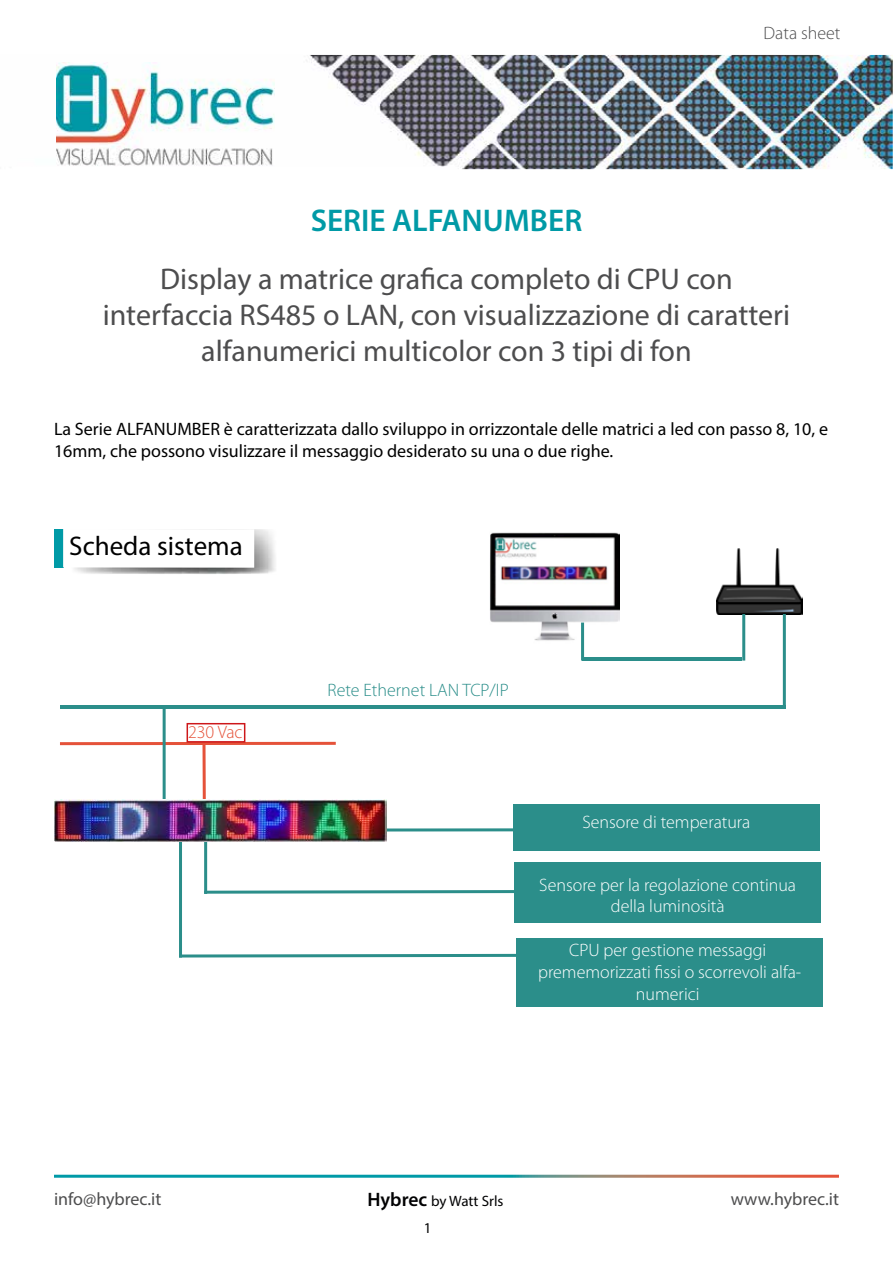
<style>
.page{position:relative;width:893px;height:1263px;background:#fff}
.page>*{position:absolute;margin:0;border:0;box-sizing:border-box;transform-origin:0 0}
.t1{font:600 31.5px "Myriad Pro";color:#009aa6}
.t2{font:30px/36px "Myriad Pro";color:#4d4d4e;text-align:center}
.t3{font:27px "Myriad Pro";color:#000}
.t4{font:18px/21.6px "Myriad Pro";color:#000}
.t5{font:300 18px/21.6px "Myriad Pro";color:#fff;text-align:center}
.t6{font:18px "Myriad Pro";color:#4d4d4e}
.t7{font:300 18px "Myriad Pro";color:#2b8e8a}
.t8{font:300 18px "Myriad Pro";color:#4d4d4e}
.t9{font:300 18px "Myriad Pro";color:#e55239}
.t10{font:15px "Myriad Pro";color:#020203}
.t11{font:15px "Myriad Pro";color:#000}
.s1{font-weight:600;font-size:19.5px}
</style>
<div class="page">
<img style="left:59px;top:55px;width:834px;height:114px">
<img style="left:56px;top:63px;width:218px;height:103px">
<svg style="left:387px;top:828px;width:126px;height:4px"></svg>
<hr style="left:60px;top:742px;width:276px;height:3px;background:#e55239">
<svg style="left:207px;top:888px;width:307px;height:6px"></svg>
<svg style="left:179px;top:953px;width:337px;height:5px"></svg>
<svg style="left:202px;top:745px;width:4px;height:55px"></svg>
<div style="left:187px;top:723px;width:58px;height:20px;border:2px solid #cd171a"></div>
<div style="left:54px;top:529px;width:9px;height:38px;background:#009aa6"></div>
<img style="left:74px;top:529px;width:202px;height:45px">
<div style="left:63px;top:529px;width:191px;height:39px;background:#fff"></div>
<hr style="left:60px;top:705px;width:726px;height:3px;background:#2b8e8a">
<hr style="left:583px;top:658px;width:159px;height:3px;background:#2b8e8a">
<div style="left:513px;top:804px;width:307px;height:47px;background:#2b8e8a"></div>
<div style="left:514px;top:862px;width:307px;height:61px;background:#2b8e8a"></div>
<div style="left:516px;top:938px;width:307px;height:69px;background:#2b8e8a"></div>
<hr style="left:163px;top:705px;width:3px;height:95px;background:#2b8e8a">
<hr style="left:204px;top:800px;width:3px;height:94px;background:#2b8e8a">
<hr style="left:179px;top:835px;width:3px;height:122px;background:#2b8e8a">
<img style="left:490px;top:532px;width:130px;height:120px">
<img style="left:716px;top:548px;width:87px;height:66px">
<hr style="left:581px;top:622px;width:3px;height:39px;background:#2b8e8a">
<hr style="left:742px;top:614px;width:3px;height:47px;background:#2b8e8a">
<hr style="left:783px;top:614px;width:3px;height:93px;background:#2b8e8a">
<img style="left:54px;top:800px;width:333px;height:42px">
<p class="t8" style="left:764px;top:26px;width:78px">Data sheet</p>
<h1 class="t1" style="left:311px;top:209px;width:273px">SERIE ALFANUMBER</h1>
<h2 class="t2" style="left:103px;top:263px;width:689px">Display a matrice grafica completo di CPU con interfaccia RS485 o LAN, con visualizzazione di caratteri alfanumerici multicolor con 3 tipi di fon</h2>
<p class="t4" style="left:54px;top:420px;width:775px">La Serie ALFANUMBER è caratterizzata dallo sviluppo in orrizzontale delle matrici a led con passo 8, 10, e<br>16mm, che possono visulizzare il messaggio desiderato su una o due righe.</p>
<h3 class="t3" style="left:69px;top:535px;width:175px">Scheda sistema</h3>
<p class="t9" style="left:188px;top:725px;width:56px">230 Vac</p>
<p class="t7" style="left:327px;top:683px;width:183px">Rete Ethernet LAN TCP/IP</p>
<p class="t5" style="left:582px;top:812px;width:170px">Sensore di temperatura</p>
<p class="t5" style="left:539px;top:875px;width:258px">Sensore per la regolazione continua della luminosità</p>
<p class="t5" style="left:538px;top:941px;width:265px">CPU per gestione messaggi prememorizzati fissi o scorrevoli alfa&shy;numerici</p>
<p class="t6" style="left:54px;top:1192px;width:109px">info@hybrec.it</p>
<p class="t10" style="left:367px;top:1195px;width:138px"><span class="s1">Hybrec</span> by Watt Srls</p>
<p class="t6" style="left:731px;top:1192px;width:110px">www.hybrec.it</p>
<p class="t11" style="left:424px;top:1222px;width:9px">1</p>
</div>
